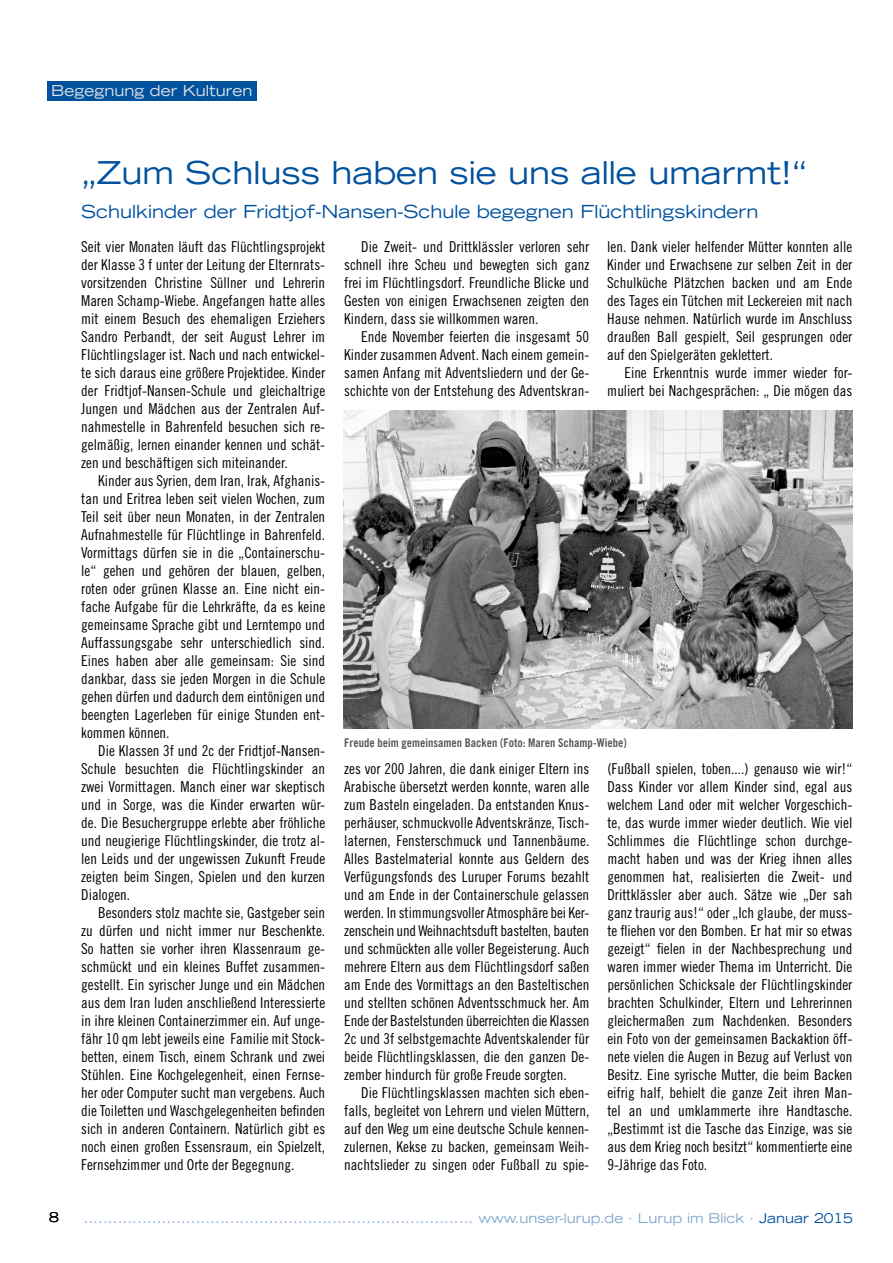
<style>
.page{position:relative;width:893px;height:1263px;background:#fff}
.page>*{position:absolute;margin:0;border:0;box-sizing:border-box;transform-origin:0 0}
.t1{font:expanded 31.5px "Trade Gothic LH";color:#00519e}
.t2{font:expanded 18px "Trade Gothic LH";color:#00519e}
.t3{font:15px/18px "Trade Gothic Cond Eighteen";color:#000;text-align:justify}
.t4{font:expanded 15px "Trade Gothic LH";color:#e3e4e4}
.t5{font:expanded 13.5px "Trade Gothic LH";color:#80a8ce}
.t6{font:expanded 13.5px "Trade Gothic LH";color:#000}
.t7{font:12px "Trade Gothic Bold Cond Twenty";color:#58585a}
.s1{color:#00519e}
</style>
<div class="page">
<div style="left:47px;top:81px;width:210px;height:20px;background:#00519e"></div>
<img style="left:343px;top:411px;width:509px;height:317px">
<p class="t4" style="left:51px;top:81px;width:203px">Begegnung der Kulturen</p>
<h1 class="t1" style="left:81px;top:152px;width:728px">„Zum Schluss haben sie uns alle umarmt!“</h1>
<p class="t2" style="left:81px;top:199px;width:679px">Schulkinder der Fridtjof-Nansen-Schule begegnen Flüchtlingskindern</p>
<p class="t3" style="left:81px;top:237px;width:246px">Seit vier Monaten läuft das Flüchtlingsprojekt der Klasse 3 f unter der Leitung der Elternrats&shy;vorsitzenden Christine Süllner und Lehrerin Maren Schamp-Wiebe. Angefangen hatte alles mit einem Besuch des ehemaligen Erziehers Sandro Perbandt, der seit August Lehrer im Flüchtlingslager ist. Nach und nach entwickel&shy;te sich daraus eine größere Projektidee. Kinder der Fridtjof-Nansen-Schule und gleichaltrige Jungen und Mädchen aus der Zentralen Auf&shy;nahmestelle in Bahrenfeld besuchen sich re&shy;gelmäßig, lernen einander kennen und schät&shy;zen und beschäftigen sich miteinander.</p>
<p class="t3" style="left:81px;top:471px;width:246px;text-indent:17px">Kinder aus Syrien, dem Iran, Irak, Afghanis&shy;tan und Eritrea leben seit vielen Wochen, zum Teil seit über neun Monaten, in der Zentralen Aufnahmestelle für Flüchtlinge in Bahrenfeld.<br>Vormittags dürfen sie in die „Containerschu&shy;le“ gehen und gehören der blauen, gelben, roten oder grünen Klasse an. Eine nicht ein&shy;fache Aufgabe für die Lehrkräfte, da es keine gemeinsame Sprache gibt und Lerntempo und Auffassungsgabe sehr unterschiedlich sind.<br>Eines haben aber alle gemeinsam: Sie sind dankbar, dass sie jeden Morgen in die Schule gehen dürfen und dadurch dem eintönigen und beengten Lagerleben für einige Stunden ent&shy;kommen können.</p>
<p class="t3" style="left:81px;top:741px;width:246px;text-indent:17px">Die Klassen 3f und 2c der Fridtjof-Nansen-Schule besuchten die Flüchtlingskinder an zwei Vormittagen. Manch einer war skeptisch und in Sorge, was die Kinder erwarten wür&shy;de. Die Besuchergruppe erlebte aber fröhliche und neugierige Flüchtlingskinder, die trotz al&shy;len Leids und der ungewissen Zukunft Freude zeigten beim Singen, Spielen und den kurzen Dialogen.</p>
<p class="t3" style="left:81px;top:903px;width:246px;text-indent:17px">Besonders stolz machte sie, Gastgeber sein zu dürfen und nicht immer nur Beschenkte.<br>So hatten sie vorher ihren Klassenraum ge&shy;schmückt und ein kleines Buffet zusammen&shy;gestellt. Ein syrischer Junge und ein Mädchen aus dem Iran luden anschließend Interessierte in ihre kleinen Containerzimmer ein. Auf unge&shy;fähr 10 qm lebt jeweils eine Familie mit Stock&shy;betten, einem Tisch, einem Schrank und zwei Stühlen. Eine Kochgelegenheit, einen Fernse&shy;her oder Computer sucht man vergebens. Auch die Toiletten und Waschgelegenheiten befinden sich in anderen Containern. Natürlich gibt es noch einen großen Essensraum, ein Spielzelt, Fernsehzimmer und Orte der Begegnung.</p>
<p class="t3" style="left:344px;top:237px;width:247px;text-indent:17px">Die Zweit- und Drittklässler verloren sehr schnell ihre Scheu und bewegten sich ganz frei im Flüchtlingsdorf. Freundliche Blicke und Gesten von einigen Erwachsenen zeigten den Kindern, dass sie willkommen waren.</p>
<p class="t3" style="left:344px;top:327px;width:247px;text-indent:17px">Ende November feierten die insgesamt 50<br>Kinder zusammen Advent. Nach einem gemein&shy;samen Anfang mit Adventsliedern und der Ge&shy;schichte von der Entstehung des Adventskran-</p>
<p class="t3" style="left:607px;top:237px;width:247px">len. Dank vieler helfender Mütter konnten alle Kinder und Erwachsene zur selben Zeit in der Schulküche Plätzchen backen und am Ende des Tages ein Tütchen mit Leckereien mit nach Hause nehmen. Natürlich wurde im Anschluss draußen Ball gespielt, Seil gesprungen oder auf den Spielgeräten geklettert.</p>
<p class="t3" style="left:607px;top:363px;width:247px;text-align:right">Eine Erkenntnis wurde immer wieder for&shy;muliert bei Nachgesprächen: „ Die mögen das</p>
<p class="t7" style="left:344px;top:735px;width:284px">Freude beim gemeinsamen Backen (Foto: Maren Schamp-Wiebe)</p>
<p class="t3" style="left:344px;top:759px;width:247px">zes vor 200 Jahren, die dank einiger Eltern ins Arabische übersetzt werden konnte, waren alle zum Basteln eingeladen. Da entstanden Knus&shy;perhäuser, schmuckvolle Adventskränze, Tisch&shy;laternen, Fensterschmuck und Tannenbäume.<br>Alles Bastelmaterial konnte aus Geldern des Verfügungsfonds des Luruper Forums bezahlt und am Ende in der Containerschule gelassen werden. In stimmungsvoller Atmosphäre bei Ker&shy;zenschein und Weihnachtsduft bastelten, bauten und schmückten alle voller Begeisterung. Auch mehrere Eltern aus dem Flüchtlingsdorf saßen am Ende des Vormittags an den Basteltischen und stellten schönen Adventsschmuck her. Am Ende der Bastelstunden überreichten die Klassen 2c und 3f selbstgemachte Adventskalender für beide Flüchtlingsklassen, die den ganzen De&shy;zember hindurch für große Freude sorgten.</p>
<p class="t3" style="left:344px;top:1083px;width:247px;text-indent:17px">Die Flüchtlingsklassen machten sich eben&shy;falls, begleitet von Lehrern und vielen Müttern, auf den Weg um eine deutsche Schule kennen&shy;zulernen, Kekse zu backen, gemeinsam Weih&shy;nachtslieder zu singen oder Fußball zu spie-</p>
<p class="t3" style="left:607px;top:759px;width:247px">(Fußball spielen, toben....) genauso wie wir!“ Dass Kinder vor allem Kinder sind, egal aus welchem Land oder mit welcher Vorgeschich&shy;te, das wurde immer wieder deutlich. Wie viel Schlimmes die Flüchtlinge schon durchge&shy;macht haben und was der Krieg ihnen alles genommen hat, realisierten die Zweit- und Drittklässler aber auch. Sätze wie „Der sah ganz traurig aus!“ oder „Ich glaube, der muss&shy;te fliehen vor den Bomben. Er hat mir so etwas gezeigt“ fielen in der Nachbesprechung und waren immer wieder Thema im Unterricht. Die persönlichen Schicksale der Flüchtlingskinder brachten Schulkinder, Eltern und Lehrerinnen gleichermaßen zum Nachdenken. Besonders ein Foto von der gemeinsamen Backaktion öff&shy;nete vielen die Augen in Bezug auf Verlust von Besitz. Eine syrische Mutter, die beim Backen eifrig half, behielt die ganze Zeit ihren Man&shy;tel an und umklammerte ihre Handtasche. „Bestimmt ist die Tasche das Einzige, was sie aus dem Krieg noch besitzt“ kommentierte eine 9-Jährige das Foto.</p>
<p class="t6" style="left:49px;top:1209px;width:11px">8</p>
<p class="t5" style="left:84px;top:1209px;width:6px">................................................................................</p>
<p class="t5" style="left:478px;top:1209px;width:376px">www. unser-lurup. de · Lurup im Blick · <span class="s1">Januar 2015</span></p>
</div>
